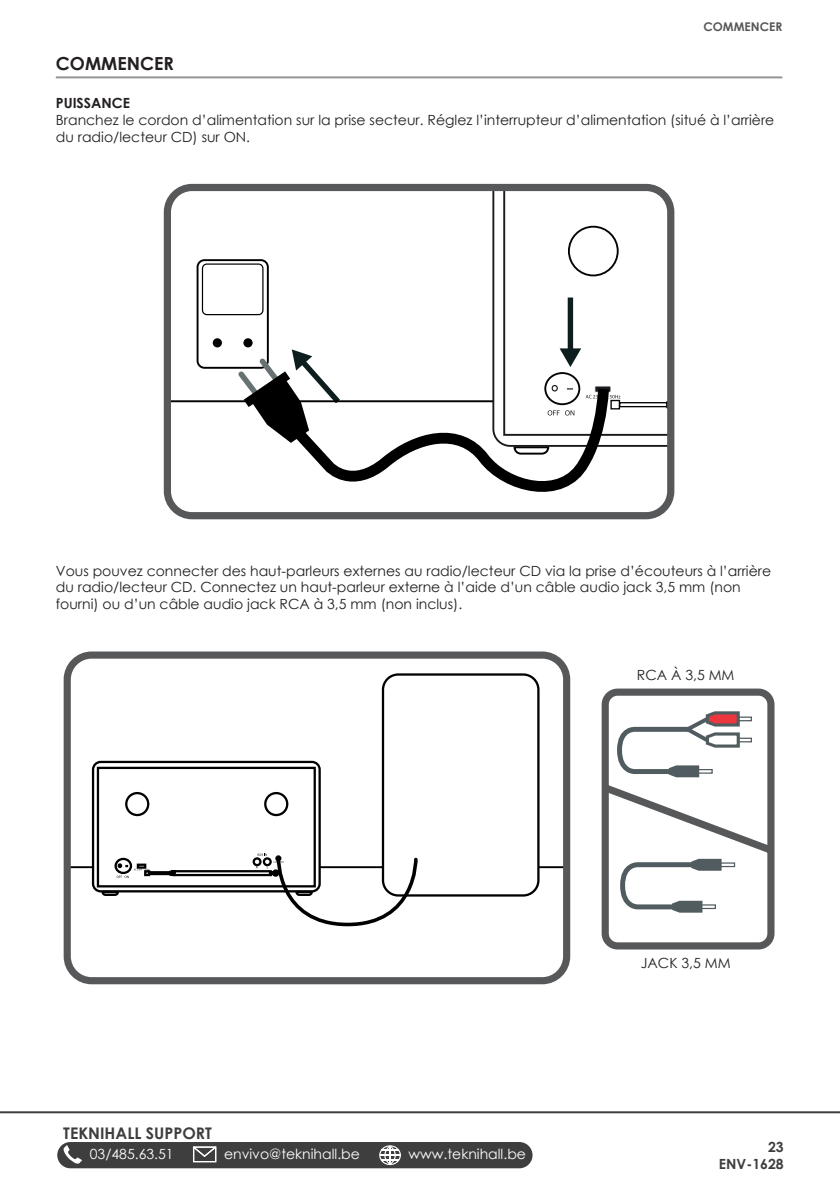
<style>
.page{position:relative;width:840px;height:1191px;background:#fff}
.page>*{position:absolute;margin:0;border:0;box-sizing:border-box;transform-origin:0 0}
.Rubrik{font:700 18px "Century Gothic";color:#231f20}
.t1{font:700 16px "Century Gothic";color:#3e3e3f}
.Brødtekst{font:14px/16.8px "Century Gothic";color:#231f20}
.t2{font:14px "Century Gothic";color:#fff}
.t3{font:700 14px "Century Gothic";color:#3e3e3f}
.Underrubrik{font:700 14px "Century Gothic";color:#231f20}
.Brødtekst-2{font:700 12px "Century Gothic";color:#57585a}
</style>
<div class="page">
<div style="left:57px;top:1142px;width:475px;height:26px;background:#3e3e3f;border-radius:13px"></div>
<svg style="left:63px;top:1144px;width:19px;height:20px"></svg>
<svg style="left:193px;top:1146px;width:23px;height:16px"></svg>
<svg style="left:379px;top:1145px;width:21px;height:20px"></svg>
<hr style="left:0;top:1111px;width:839px;height:2px;background:#3e3e3f">
<hr style="left:56px;top:76px;width:725px;height:2px;background:#939598">
<svg style="left:492px;top:192px;width:174px;height:255px"></svg>
<svg style="left:503px;top:192px;width:163px;height:244px"></svg>
<svg style="left:543px;top:225px;width:123px;height:190px"></svg>
<svg style="left:172px;top:258px;width:322px;height:145px"></svg>
<div style="left:164px;top:184px;width:510px;height:335px;border:7px solid #57585a;border-radius:25px"></div>
<div style="left:202px;top:263px;width:61px;height:52px;border:1px solid #000001;border-radius:4px"></div>
<div style="left:213px;top:338px;width:9px;height:9px;background:#000001;border-radius:50%"></div>
<div style="left:243px;top:338px;width:9px;height:9px;background:#000001;border-radius:50%"></div>
<svg style="left:238px;top:349px;width:107px;height:87px"></svg>
<svg style="left:282px;top:378px;width:332px;height:114px"></svg>
<svg style="left:601px;top:688px;width:174px;height:262px"></svg>
<svg style="left:741px;top:716px;width:10px;height:5px"></svg>
<svg style="left:741px;top:737px;width:10px;height:5px"></svg>
<svg style="left:614px;top:709px;width:127px;height:203px"></svg>
<hr style="left:67px;top:866px;width:499px;height:2px;background:#000001">
<div style="left:64px;top:651px;width:506px;height:333px;border:7px solid #57585a;border-radius:24px"></div>
<div style="left:92px;top:761px;width:228px;height:131px;border:2px solid #000001;border-radius:8px"></div>
<div style="left:383px;top:674px;width:155px;height:221px;background:#fff;border-radius:15px"></div>
<div style="left:381px;top:673px;width:158px;height:223px;border:2px solid #000001;border-radius:15px"></div>
<svg style="left:96px;top:765px;width:323px;height:162px"></svg>
<p class="Brødtekst-2" style="left:703px;top:18px;width:80px">COMMENCER</p>
<p class="Rubrik" style="left:56px;top:50px;width:120px">COMMENCER</p>
<p class="Underrubrik" style="left:56px;top:92px;width:76px">PUISSANCE</p>
<p class="Brødtekst" style="left:56px;top:111px;width:719px">Branchez le cordon d’alimentation sur la prise secteur. Réglez l’interrupteur d’alimentation (situé à l’arrière du radio/lecteur CD) sur ON.</p>
<p class="Brødtekst" style="left:56px;top:562px;width:716px">Vous pouvez connecter des haut-parleurs externes au radio/lecteur CD via la prise d’écouteurs à l’arrière du radio/lecteur CD. Connectez un haut-parleur externe à l’aide d’un câble audio jack 3,5 mm (non fourni) ou d’un câble audio jack RCA à 3,5 mm (non inclus).</p>
<p class="Brødtekst" style="left:636px;top:666px;width:99px">RCA À 3,5 MM</p>
<p class="t1" style="left:63px;top:1121px;width:150px">TEKNIHALL SUPPORT</p>
<p class="t2" style="left:90px;top:1144px;width:85px">03/485.63.51</p>
<p class="t2" style="left:224px;top:1144px;width:137px">envivo@teknihall.be</p>
<p class="t2" style="left:408px;top:1144px;width:119px">www.teknihall.be</p>
<p class="Brødtekst" style="left:640px;top:954px;width:91px">JACK 3,5 MM</p>
<p class="t3" style="left:767px;top:1136px;width:17px">23</p>
<p class="t3" style="left:718px;top:1153px;width:66px">ENV-1628</p>
</div>
